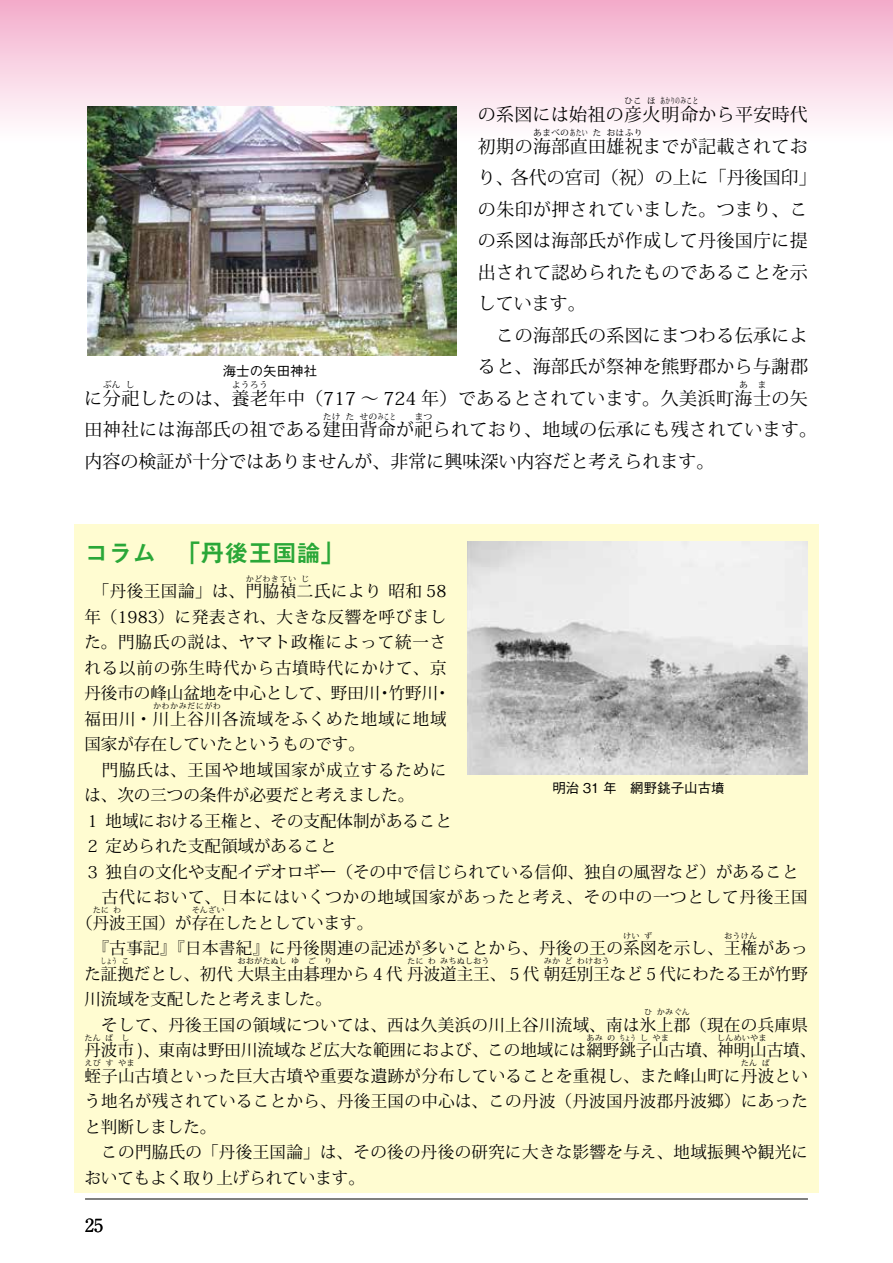
<style>
.page{position:relative;width:893px;height:1263px;background:#fff}
.page>*{position:absolute;margin:0;border:0;box-sizing:border-box;transform-origin:0 0}
.t1{font:24px "Midashi Go Upr MB31";color:#2aa738}
.t2{font:18px "Koz Min Pro";letter-spacing:.02em;color:#000}
.t3{font:18px "Koz Min Pro";color:#000}
.t4{font:18px "Ryumin Upr";color:#000}
.t5{font:16.5px/25.5px "Koz Min Pro";letter-spacing:.02em;color:#000}
.t6{font:16.5px "Koz Min Pro";color:#000}
.t7{font:16.5px/25.5px "Koz Min Pro";letter-spacing:.05em;color:#000}
.t8{font:16.5px "Koz Min Pro";letter-spacing:.045em;color:#000}
.t9{font:500 13.5px "Gothic BBB Pro";color:#000}
.t10{font:9px "Koz Min Pro";color:#000}
.t11{font:9px "Koz Min Pro";color:#000;scale:.54 1}
.t12{font:8.25px "Koz Min Pro";color:#000}
.t13{font:8.25px "Koz Min Pro";letter-spacing:.035em;color:#000}
.t14{font:8.25px "Koz Min Pro";color:#000;scale:.67 1}
</style>
<div class="page">
<hr style="left:85px;top:1199px;width:723px;height:1px;background:#000">
<div style="left:0;top:0;width:893px;height:145px;background:linear-gradient(to bottom,#f3accb,#fff)"></div>
<div style="left:75px;top:524px;width:744px;height:669px;background:#fffcd1"></div>
<img style="left:88px;top:106px;width:369px;height:249px">
<img style="left:468px;top:542px;width:340px;height:232px">
<p class="t10" style="left:624px;top:95px;width:19px">ひこ</p>
<p class="t10" style="left:647px;top:95px;width:10px">ほ</p>
<p class="t11" style="left:661px;top:95px;width:71px">あかりのみこと</p>
<p class="t2" style="left:478px;top:134px;width:331px">初期の海部直田雄祝までが記載されてお</p>
<p class="t2" style="left:478px;top:102px;width:331px">の系図には始祖の彦火明命から平安時代</p>
<p class="t10" style="left:533px;top:126px;width:56px">あまべのあたい</p>
<p class="t10" style="left:593px;top:126px;width:10px">た</p>
<p class="t10" style="left:606px;top:126px;width:38px">おはふり</p>
<p class="t3" style="left:478px;top:165px;width:340px">り、各代の宮司（祝）の上に「丹後国印」</p>
<p class="t2" style="left:478px;top:197px;width:331px">の朱印が押されていました。つまり、こ</p>
<p class="t2" style="left:478px;top:228px;width:331px">の系図は海部氏が作成して丹後国庁に提</p>
<p class="t2" style="left:478px;top:260px;width:331px">出されて認められたものであることを示</p>
<p class="t2" style="left:478px;top:291px;width:109px">しています。</p>
<p class="t2" style="left:478px;top:323px;width:331px">　この海部氏の系図にまつわる伝承によ</p>
<p class="t2" style="left:478px;top:354px;width:332px">ると、海部氏が祭神を熊野郡から与謝郡</p>
<p class="t2" style="left:84px;top:386px;width:725px">に分祀したのは、養老年中（717 ～ 724 年）であるとされています。久美浜町海士の矢</p>
<p class="t9" style="left:223px;top:360px;width:96px">海士の矢田神社</p>
<p class="t10" style="left:103px;top:378px;width:19px">ぶん</p>
<p class="t10" style="left:126px;top:378px;width:10px">し</p>
<p class="t10" style="left:232px;top:378px;width:38px">ようろう</p>
<p class="t10" style="left:739px;top:378px;width:29px">あ ま</p>
<p class="t2" style="left:84px;top:417px;width:734px">田神社には海部氏の祖である建田背命が祀られており、地域の伝承にも残されています。</p>
<p class="t10" style="left:323px;top:410px;width:19px">たけ</p>
<p class="t10" style="left:346px;top:410px;width:10px">た</p>
<p class="t10" style="left:359px;top:410px;width:38px">せのみこと</p>
<p class="t10" style="left:414px;top:410px;width:19px">まつ</p>
<p class="t3" style="left:84px;top:449px;width:631px">内容の検証が十分ではありませんが、非常に興味深い内容だと考えられます。</p>
<h1 class="t1" style="left:84px;top:533px;width:261px">コラム　 「丹後王国論」</h1>
<p class="t5" style="left:84px;top:578px;width:364px">　「丹後王国論」は、門脇禎二氏により 昭和 58</p>
<p class="t12" style="left:246px;top:573px;width:52px">かどわきてい</p>
<p class="t12" style="left:301px;top:573px;width:10px">じ</p>
<p class="t7" style="left:84px;top:603px;width:368px">年（1983）に発表され、大きな反響を呼びました。門脇氏の説は、ヤマト政権によって統一される以前の弥生時代から古墳時代にかけて、京丹後市の峰山盆地を中心として、野田川・竹野川・福田川・川上谷川各流域をふくめた地域に地域</p>
<p class="t13" style="left:153px;top:700px;width:70px">かわかみだにがわ</p>
<p class="t6" style="left:84px;top:732px;width:282px">国家が存在していたというものです。</p>
<p class="t7" style="left:84px;top:756px;width:364px">　門脇氏は、王国や地域国家が成立するために</p>
<p class="t6" style="left:84px;top:783px;width:331px">は、次の三つの条件が必要だと考えました。</p>
<p class="t6" style="left:84px;top:809px;width:369px">１ 地域における王権と、その支配体制があること</p>
<p class="t6" style="left:84px;top:834px;width:254px">２ 定められた支配領域があること</p>
<p class="t6" style="left:84px;top:860px;width:716px">３ 独自の文化や支配イデオロギー（その中で信じられている信仰、独自の風習など）があること</p>
<p class="t8" style="left:84px;top:885px;width:725px">　古代において、日本にはいくつかの地域国家があったと考え、その中の一つとして丹後王国</p>
<p class="t6" style="left:76px;top:911px;width:298px">（丹波王国）が存在したとしています。</p>
<p class="t9" style="left:552px;top:777px;width:174px">明治 31 年　網野銚子山古墳</p>
<p class="t12" style="left:93px;top:904px;width:18px">たに</p>
<p class="t12" style="left:113px;top:904px;width:10px">わ</p>
<p class="t12" style="left:192px;top:904px;width:34px">そんざい</p>
<p class="t5" style="left:84px;top:935px;width:725px">　『古事記』『日本書紀』に丹後関連の記述が多いことから、丹後の王の系図を示し、王権があっ</p>
<p class="t12" style="left:623px;top:930px;width:18px">けい</p>
<p class="t12" style="left:644px;top:930px;width:10px">ず</p>
<p class="t12" style="left:724px;top:930px;width:35px">おうけん</p>
<p class="t6" style="left:84px;top:962px;width:725px">た証拠だとし、初代 大県主由碁理から４代 丹波道主王、５代 朝廷別王など５代にわたる王が竹野</p>
<p class="t14" style="left:101px;top:955px;width:26px">しょう</p>
<p class="t12" style="left:122px;top:955px;width:10px">こ</p>
<p class="t12" style="left:238px;top:955px;width:51px">おおがたぬし</p>
<p class="t12" style="left:291px;top:955px;width:10px">ゆ</p>
<p class="t12" style="left:308px;top:955px;width:26px">ご り</p>
<p class="t12" style="left:407px;top:955px;width:18px">たに</p>
<p class="t12" style="left:428px;top:955px;width:10px">わ</p>
<p class="t12" style="left:440px;top:955px;width:51px">みちぬしおう</p>
<p class="t12" style="left:544px;top:955px;width:18px">みか</p>
<p class="t12" style="left:564px;top:955px;width:10px">ど</p>
<p class="t12" style="left:577px;top:955px;width:34px">わけおう</p>
<p class="t5" style="left:84px;top:986px;width:725px">川流域を支配したと考えました。<br>　そして、丹後王国の領域については、西は久美浜の川上谷川流域、南は氷上郡（現在の兵庫県</p>
<p class="t12" style="left:644px;top:1006px;width:10px">ひ</p>
<p class="t12" style="left:657px;top:1006px;width:35px">かみぐん</p>
<p class="t6" style="left:84px;top:1038px;width:733px">丹波市 )、東南は野田川流域など広大な範囲におよび、この地域には網野銚子山古墳、神明山古墳、</p>
<p class="t12" style="left:84px;top:1032px;width:18px">たん</p>
<p class="t12" style="left:105px;top:1032px;width:10px">ば</p>
<p class="t12" style="left:122px;top:1032px;width:10px">し</p>
<p class="t12" style="left:586px;top:1032px;width:18px">あみ</p>
<p class="t12" style="left:607px;top:1032px;width:10px">の</p>
<p class="t14" style="left:619px;top:1032px;width:26px">ちょう</p>
<p class="t12" style="left:640px;top:1032px;width:10px">し</p>
<p class="t12" style="left:652px;top:1032px;width:18px">やま</p>
<p class="t12" style="left:717px;top:1032px;width:51px">しんめいやま</p>
<p class="t5" style="left:84px;top:1062px;width:725px">蛭子山古墳といった巨大古墳や重要な遺跡が分布していることを重視し、また峰山町に丹波とい</p>
<p class="t12" style="left:84px;top:1057px;width:18px">えび</p>
<p class="t12" style="left:105px;top:1057px;width:10px">す</p>
<p class="t12" style="left:118px;top:1057px;width:18px">やま</p>
<p class="t12" style="left:741px;top:1057px;width:18px">たん</p>
<p class="t12" style="left:762px;top:1057px;width:10px">ば</p>
<p class="t5" style="left:84px;top:1088px;width:725px">う地名が残されていることから、丹後王国の中心は、この丹波（丹波国丹波郡丹波郷）にあったと判断しました。<br>　この門脇氏の「丹後王国論」は、その後の丹後の研究に大きな影響を与え、地域振興や観光においてもよく取り上げられています。</p>
<p class="t4" style="left:85px;top:1211px;width:19px">25</p>
</div>
